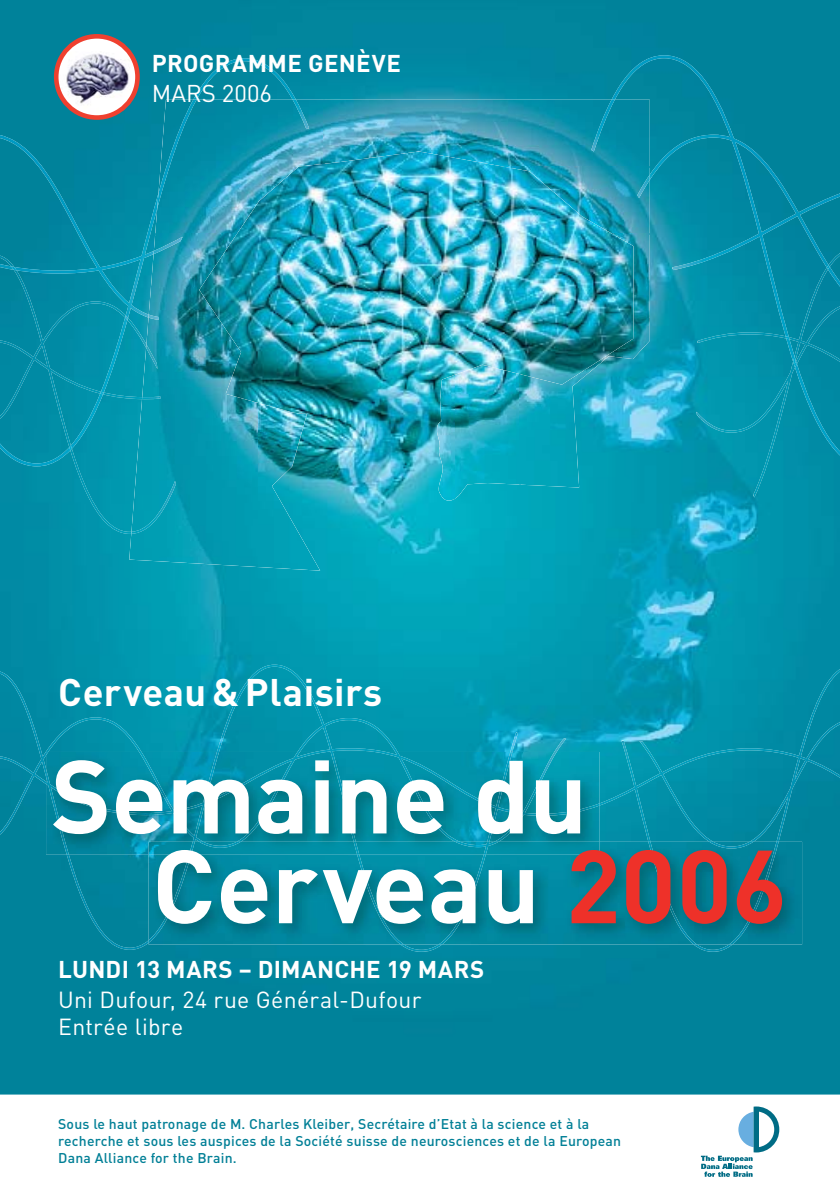
<style>
.page{position:relative;width:840px;height:1191px;background:#fff}
.page>*{position:absolute;margin:0;border:0;box-sizing:border-box;transform-origin:0 0}
.t1{font:700 102px/89.8px "DIN";letter-spacing:-.005em;color:#fff}
.t2{font:700 38px "DIN";letter-spacing:.015em;color:#fff}
.t3{font:700 24px "DIN";letter-spacing:.01em;color:#fff}
.t4{font:24px "DIN";color:#fff}
.t5{font:23px/27px "DIN";letter-spacing:.015em;color:#fff}
.t6{font:500 14px/17px "DIN";letter-spacing:.015em;color:#007f96}
.s1{color:#ee3129}
</style>
<div class="page">
<img style="left:0;top:0;width:839px;height:1094px">
<img style="left:0;top:466px;width:129px;height:68px">
<div style="left:695px;top:457px;width:144px;height:40px;background:#0090a9"></div>
<img style="left:0;top:668px;width:839px;height:284px">
<img style="left:611px;top:55px;width:228px;height:402px">
<img style="left:785px;top:265px;width:44px;height:103px">
<img style="left:0;top:135px;width:148px;height:331px">
<img style="left:11px;top:266px;width:117px;height:184px">
<img style="left:193px;top:58px;width:103px;height:42px">
<img style="left:198px;top:100px;width:126px;height:135px">
<img style="left:323px;top:100px;width:266px;height:67px">
<img style="left:500px;top:166px;width:149px;height:69px">
<img style="left:129px;top:234px;width:131px;height:336px">
<img style="left:584px;top:234px;width:65px;height:144px">
<img style="left:453px;top:363px;width:67px;height:137px">
<img style="left:259px;top:402px;width:63px;height:168px">
<img style="left:435px;top:373px;width:19px;height:129px">
<img style="left:519px;top:368px;width:66px;height:121px">
<img style="left:131px;top:344px;width:45px;height:190px">
<img style="left:148px;top:100px;width:50px;height:220px">
<img style="left:291px;top:100px;width:19px;height:30px">
<img style="left:589px;top:100px;width:60px;height:99px">
<img style="left:56px;top:37px;width:81px;height:80px;border-radius:50%">
<div style="left:54px;top:34px;width:86px;height:86px;border:5px solid #ef402f;border-radius:50%"></div>
<svg style="left:700px;top:1106px;width:78px;height:70px"></svg>
<img style="left:46px;top:752px;width:553px;height:102px">
<img style="left:778px;top:841px;width:23px;height:103px">
<img style="left:148px;top:841px;width:630px;height:103px">
<img style="left:148px;top:841px;width:451px;height:13px">
<img style="left:189px;top:841px;width:309px;height:13px">
<h3 class="t3" style="left:152px;top:55px;width:250px">PROGRAMME GENÈVE</h3>
<h3 class="t4" style="left:152px;top:85px;width:122px">MARS 2006</h3>
<h2 class="t2" style="left:58px;top:679px;width:325px">Cerveau &amp; Plaisirs</h2>
<h1 class="t1" style="left:152px;top:761px;width:636px;text-indent:-101px">Semaine du<br>Cerveau <span class="s1">2006</span></h1>
<h3 class="t3" style="left:58px;top:961px;width:427px">LUNDI 13 MARS – DIMANCHE 19 MARS</h3>
<h3 class="t5" style="left:58px;top:989px;width:364px">Uni Dufour, 24 rue Général-Dufour<br>Entrée libre</h3>
<p class="t6" style="left:58px;top:1117px;width:564px">Sous le haut patronage de M. Charles Kleiber, Secrétaire d’Etat à la science et à la recherche et sous les auspices de la Société suisse de neurosciences et de la European<br>Dana Alliance for the Brain.</p>
</div>
